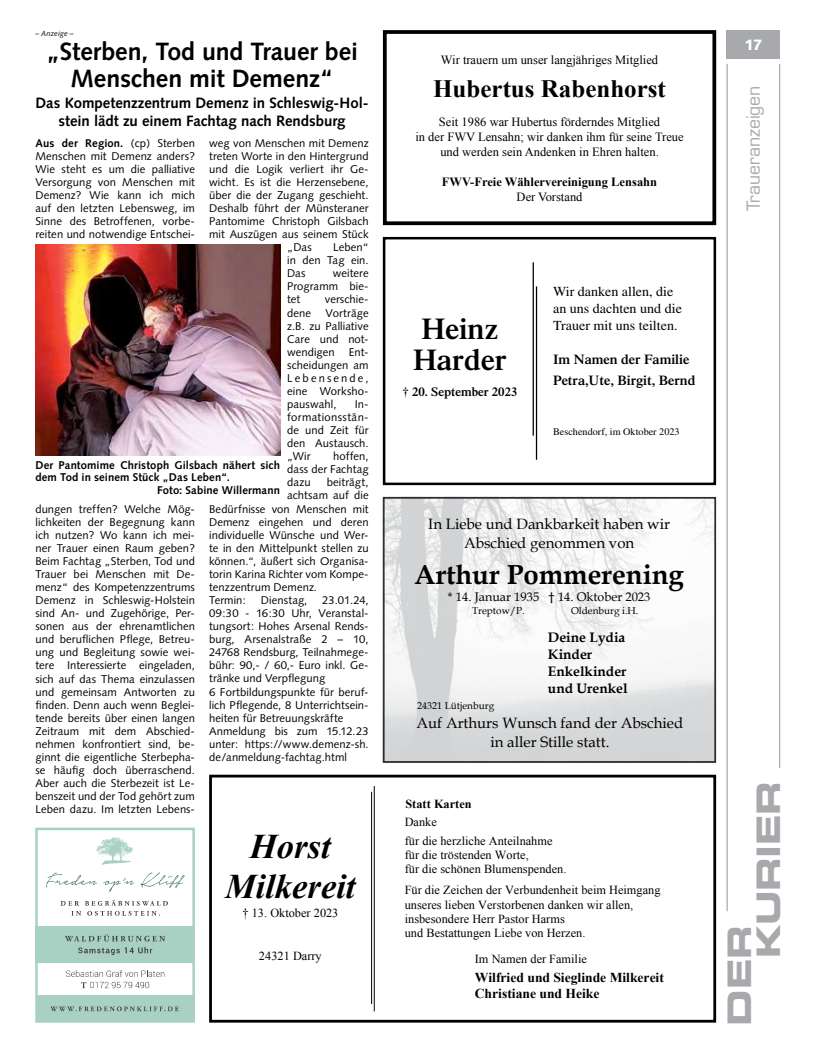
<style>
.page{position:relative;width:819px;height:1053px;background:#fff}
.page>*{position:absolute;margin:0;border:0;box-sizing:border-box;transform-origin:0 0}
.t1{font:italic 700 34.5px/39.9px "Times New Roman";color:#000;text-align:center}
.t2{font:32.5px/28.9px "Eurostile LT Std Bold Ex 2";letter-spacing:-.01em;color:#a7a9ac}
.t3{font:600 30px/31.2px "Times LT Std";color:#000}
.t4{font:700 27.5px "Book Antiqua";color:#000}
.t5{font:700 25px/27.5px "Syntax LT Std";letter-spacing:-.005em;color:#000;text-align:center}
.t6{font:700 25px "Times New Roman";color:#000}
.t7{font:17.5px "Eurostile LT Std";color:#a7a9ac}
.t8{font:15px/18.6px "Book Antiqua";color:#000;text-align:center}
.t9{font:700 15px/17.5px "Syntax LT Std";letter-spacing:-.005em;color:#000;text-align:center}
.t10{font:900 15px "Syntax LT Std";color:#fff}
.t11{font:13.75px/17px "Times LT Std";color:#000}
.t12{font:600 13.75px/20.5px "Times LT Std";color:#000}
.t13{font:700 13.75px/17.1px "Book Antiqua";color:#000}
.t14{font:700 13.62px/15.5px "Times New Roman";color:#000}
.t15{font:12.5px/15px "Times New Roman";color:#000;text-align:center}
.t16{font:700 12.5px/15px "Times New Roman";color:#000;text-align:center}
.t17{font:12.5px "Book Antiqua";color:#000}
.t18{font:600 12.5px "Times LT Std";color:#000}
.t19{font:12.25px/14.2px "Times New Roman";color:#000}
.t20{font:11.25px/13px "Syntax";letter-spacing:.005em;color:#000;text-align:justify}
.t21{font:700 11.25px "Syntax LT Std";letter-spacing:.01em;color:#000}
.t22{font:10px "Book Antiqua";color:#000}
.t23{font:10px "Times LT Std";color:#000}
.t24{font:italic 7.5px "Syntax LT Std";letter-spacing:.015em;color:#000}
.s1{font-weight:700}
.s2{font-weight:400}
</style>
<div class="page">
<hr style="left:726px;top:64px;width:1px;height:847px;background:#939598">
<hr style="left:779px;top:64px;width:1px;height:703px;background:#939598">
<div style="left:726px;top:30px;width:54px;height:29px;background:#a7a9ac"></div>
<div style="left:35px;top:827px;width:160px;height:195px;border:3px solid #a8d1c4"></div>
<div style="left:37px;top:995px;width:158px;height:26px;background:#a8d1c4"></div>
<svg style="left:46px;top:872px;width:51px;height:15px"></svg>
<svg style="left:103px;top:878px;width:31px;height:13px"></svg>
<svg style="left:140px;top:872px;width:44px;height:16px"></svg>
<svg style="left:96px;top:837px;width:37px;height:27px"></svg>
<svg style="left:61px;top:900px;width:107px;height:15px"></svg>
<svg style="left:50px;top:1006px;width:129px;height:5px"></svg>
<svg style="left:66px;top:970px;width:98px;height:18px"></svg>
<div style="left:35px;top:926px;width:159px;height:36px;background:#a8d1c4"></div>
<svg style="left:65px;top:934px;width:100px;height:20px"></svg>
<div style="left:383px;top:237px;width:333px;height:248px;border:3px solid #000"></div>
<hr style="left:532px;top:262px;width:2px;height:173px;background:#000">
<hr style="left:536px;top:286px;width:1px;height:174px;background:#000">
<div style="left:209px;top:774px;width:507px;height:248px;border:3px solid #000"></div>
<hr style="left:371px;top:791px;width:1px;height:212px;background:#000">
<hr style="left:374px;top:786px;width:1px;height:225px;background:#000">
<img style="left:386px;top:500px;width:327px;height:259px">
<div style="left:383px;top:497px;width:333px;height:265px;border:2px solid #2f2e2f"></div>
<div style="left:383px;top:30px;width:333px;height:195px;border:4px solid #000"></div>
<img style="left:35px;top:244px;width:245px;height:212px">
<p class="t24" style="left:35px;top:29px;width:40px">– Anzeige –</p>
<p class="t5" style="left:46px;top:38px;width:313px">„Sterben, Tod und Trauer bei<br>Menschen mit Demenz“</p>
<p class="t9" style="left:35px;top:94px;width:335px">Das Kompetenzzentrum Demenz in Schleswig-Hol&shy;stein lädt zu einem Fachtag nach Rendsburg</p>
<p class="t20" style="left:35px;top:136px;width:161px"><span class="s1">Aus der Region.</span> (cp) Sterben Menschen mit Demenz anders?<br>Wie steht es um die palliative Versorgung von Menschen mit Demenz? Wie kann ich mich auf den letzten Lebensweg, im Sinne des Betroffenen, vorbe&shy;reiten und notwendige Entschei-</p>
<p class="t20" style="left:209px;top:136px;width:161px">weg von Menschen mit Demenz</p>
<p class="t20" style="left:209px;top:149px;width:161px">treten Worte in den Hintergrund</p>
<p class="t20" style="left:209px;top:162px;width:161px">und die Logik verliert ihr Ge-</p>
<p class="t20" style="left:209px;top:175px;width:161px">wicht. Es ist die Herzensebene,</p>
<p class="t20" style="left:209px;top:188px;width:161px">über die der Zugang geschieht.</p>
<p class="t20" style="left:209px;top:201px;width:161px">Deshalb führt der Münsteraner</p>
<p class="t20" style="left:209px;top:215px;width:161px">Pantomime Christoph Gilsbach</p>
<p class="t20" style="left:209px;top:228px;width:161px">mit Auszügen aus seinem Stück</p>
<p class="t20" style="left:287px;top:241px;width:26px">„Das</p>
<p class="t20" style="left:287px;top:241px;width:83px;text-indent:46px">Leben“ in den Tag ein.<br>Das</p>
<p class="t20" style="left:287px;top:267px;width:83px;text-indent:46px">weitere Programm bie&shy;tet</p>
<p class="t20" style="left:325px;top:293px;width:45px">verschie-</p>
<p class="t20" style="left:287px;top:306px;width:25px">dene</p>
<p class="t20" style="left:287px;top:306px;width:83px;text-indent:38px">Vorträge z.B. zu Palliative Care und not&shy;wendigen</p>
<p class="t20" style="left:287px;top:345px;width:83px;text-indent:62px">Ent&shy;scheidungen am Lebensende, eine Worksho&shy;pauswahl,</p>
<p class="t20" style="left:287px;top:397px;width:83px;text-indent:68px">In&shy;formationsstän&shy;de und Zeit für den Austausch. „Wir</p>
<p class="t20" style="left:287px;top:450px;width:83px;text-indent:46px">hoffen, dass der Fachtag dazu</p>
<p class="t21" style="left:35px;top:458px;width:246px">Der Pantomime Christoph Gilsbach nähert sich</p>
<p class="t21" style="left:35px;top:471px;width:196px">dem Tod in seinem Stück „Das Leben“.</p>
<p class="t21" style="left:157px;top:483px;width:124px">Foto: Sabine Willermann</p>
<p class="t20" style="left:327px;top:476px;width:43px">beiträgt,</p>
<p class="t20" style="left:287px;top:489px;width:83px">achtsam auf die</p>
<p class="t20" style="left:209px;top:502px;width:161px">Bedürfnisse von Menschen mit</p>
<p class="t20" style="left:209px;top:515px;width:161px">Demenz eingehen und deren</p>
<p class="t20" style="left:209px;top:528px;width:161px">individuelle Wünsche und Wer-</p>
<p class="t20" style="left:209px;top:541px;width:161px">te in den Mittelpunkt stellen zu</p>
<p class="t20" style="left:209px;top:554px;width:161px">können.“, äußert sich Organisa-</p>
<p class="t20" style="left:209px;top:567px;width:161px">torin Karina Richter vom Kompe-</p>
<p class="t20" style="left:209px;top:580px;width:109px">tenzzentrum Demenz.</p>
<p class="t20" style="left:209px;top:593px;width:38px">Termin:</p>
<p class="t20" style="left:261px;top:593px;width:48px">Dienstag,</p>
<p class="t20" style="left:35px;top:502px;width:161px">dungen treffen? Welche Mög&shy;lichkeiten der Begegnung kann ich nutzen? Wo kann ich mei&shy;ner Trauer einen Raum geben?<br>Beim Fachtag „Sterben, Tod und Trauer bei Menschen mit De&shy;menz“ des Kompetenzzentrums Demenz in Schleswig-Holstein sind An- und Zugehörige, Per&shy;sonen aus der ehrenamtlichen und beruflichen Pflege, Betreu&shy;ung und Begleitung sowie wei&shy;tere Interessierte eingeladen, sich auf das Thema einzulassen und gemeinsam Antworten zu finden. Denn auch wenn Beglei&shy;tende bereits über einen langen Zeitraum mit dem Abschied&shy;nehmen konfrontiert sind, be&shy;ginnt die eigentliche Sterbepha&shy;se häufig doch überraschend.<br>Aber auch die Sterbezeit ist Le&shy;benszeit und der Tod gehört zum Leben dazu. Im letzten Lebens-</p>
<p class="t20" style="left:209px;top:593px;width:161px;text-align:left;text-indent:113px">23.01.24,<br>09:30 - 16:30 Uhr, Veranstal&shy;tungsort: Hohes Arsenal Rends&shy;burg, Arsenalstraße 2 – 10,<br>24768 Rendsburg, Teilnahmege&shy;bühr: 90,- / 60,- Euro inkl. Ge&shy;tränke und Verpflegung<br>6 Fortbildungspunkte für beruf&shy;lich Pflegende, 8 Unterrichtsein&shy;heiten für Betreuungskräfte<br>Anmeldung bis zum 15.12.23 unter: https://www.demenz-sh. de/anmeldung-fachtag.html</p>
<p class="t1" style="left:225px;top:825px;width:132px">Horst<br>Milkereit</p>
<p class="t19" style="left:242px;top:905px;width:98px">† 13. Oktober 2023</p>
<p class="t19" style="left:259px;top:948px;width:64px">24321 Darry</p>
<p class="t15" style="left:441px;top:52px;width:219px">Wir trauern um unser langjähriges Mitglied</p>
<p class="t6" style="left:433px;top:71px;width:234px">Hubertus Rabenhorst</p>
<p class="t15" style="left:415px;top:114px;width:270px">Seit 1986 war Hubertus förderndes Mitglied<br>in der FWV Lensahn; wir danken ihm für seine Treue und werden sein Andenken in Ehren halten.</p>
<p class="t16" style="left:442px;top:173px;width:217px">FWV-Freie Wählervereinigung Lensahn<br><span class="s2">Der Vorstand</span></p>
<p class="t3" style="left:413px;top:312px;width:95px">Heinz<br>Harder</p>
<p class="t18" style="left:402px;top:384px;width:116px">† 20. September 2023</p>
<p class="t11" style="left:553px;top:283px;width:130px">Wir danken allen, die an uns dachten und die<br>Trauer mit uns teilten.</p>
<p class="t12" style="left:553px;top:349px;width:144px">Im Namen der Familie<br>Petra,Ute, Birgit, Bernd</p>
<p class="t23" style="left:553px;top:426px;width:128px">Beschendorf, im Oktober 2023</p>
<p class="t10" style="left:744px;top:36px;width:20px">17</p>
<p class="t7" style="left:743px;top:211px;width:127px;rotate:-90deg">Traueranzeigen</p>
<p class="t8" style="left:428px;top:514px;width:243px">In Liebe und Dankbarkeit haben wir<br>Abschied genommen von</p>
<p class="t4" style="left:414px;top:555px;width:271px">Arthur Pommerening</p>
<p class="t17" style="left:448px;top:587px;width:204px">* 14. Januar 1935 † 14. Oktober 2023</p>
<p class="t22" style="left:472px;top:603px;width:54px">Treptow/P.</p>
<p class="t22" style="left:571px;top:603px;width:69px">Oldenburg i.H.</p>
<p class="t13" style="left:548px;top:628px;width:81px">Deine Lydia<br>Kinder<br>Enkelkinder und Urenkel</p>
<p class="t8" style="left:416px;top:713px;width:268px">Auf Arthurs Wunsch fand der Abschied in aller Stille statt.</p>
<p class="t22" style="left:417px;top:698px;width:78px">24321 Lütjenburg</p>
<p class="t19" style="left:404px;top:794px;width:149px;line-height:18.5px"><span class="s1">Statt Karten<br></span>Danke<br>für die herzliche Anteilnahme</p>
<p class="t19" style="left:404px;top:847px;width:163px">für die tröstenden Worte,<br>für die schönen Blumenspenden.</p>
<p class="t19" style="left:404px;top:882px;width:257px">Für die Zeichen der Verbundenheit beim Heimgang unseres lieben Verstorbenen danken wir allen, insbesondere Herr Pastor Harms<br>und Bestattungen Liebe von Herzen.</p>
<p class="t19" style="left:475px;top:951px;width:114px">Im Namen der Familie</p>
<p class="t14" style="left:475px;top:969px;width:191px">Wilfried und Sieglinde Milkereit<br>Christiane und Heike</p>
<p class="t2" style="left:724px;top:958px;width:179px;text-indent:-67px;rotate:-90deg">DER<br>KURIER</p>
</div>
